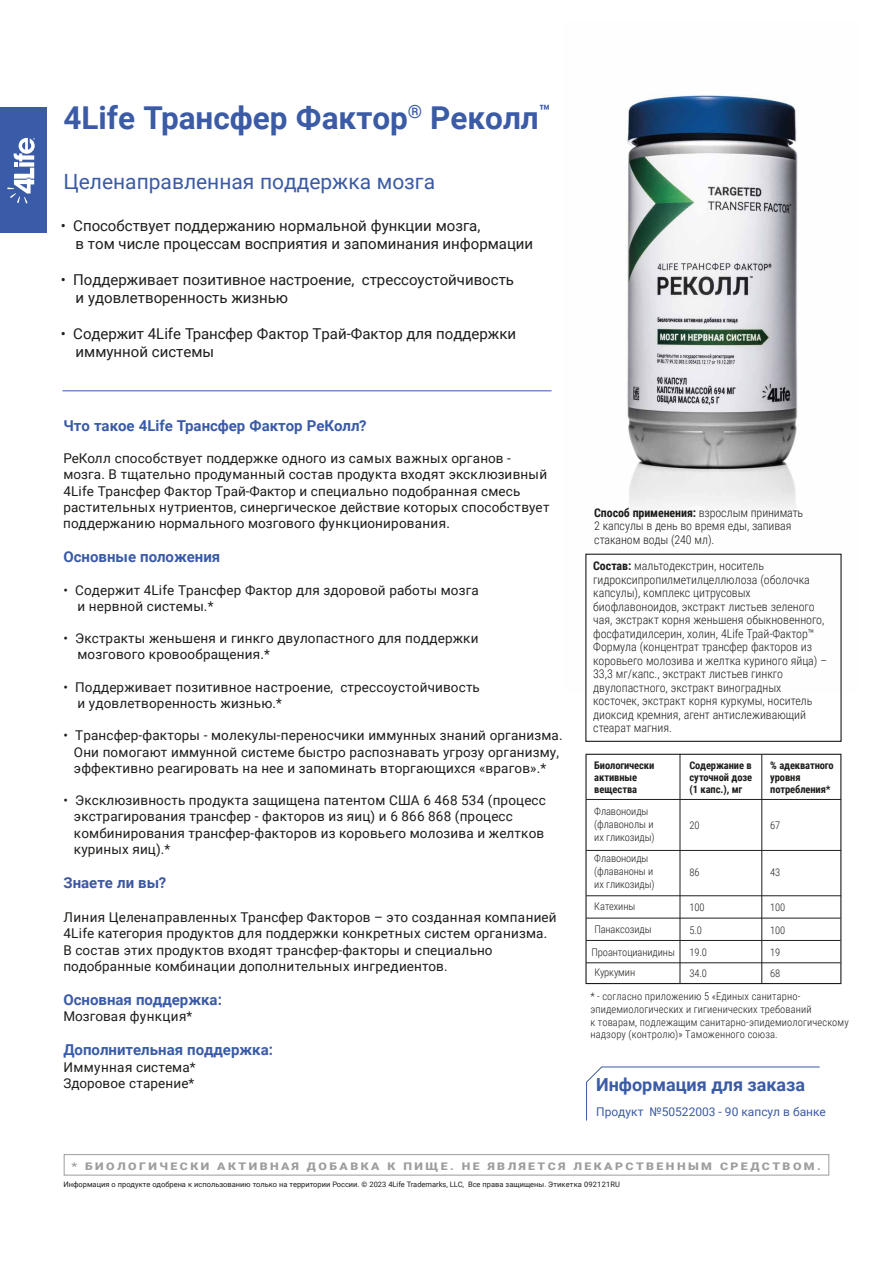
<style>
.page{position:relative;width:893px;height:1263px;background:#fff}
.page>*{position:absolute;margin:0;border:0;box-sizing:border-box;transform-origin:0 0}
.t1{font:700 31.5px "Roboto";color:#3b5ba6}
.t2{font:21px "Roboto";color:#3b5ba6}
.t3{font:700 18px "Roboto";color:#3b5ba6}
.t4{font:15px/18px "Roboto";color:#1d1d1b}
.t5{font:700 15px "Roboto";color:#3a5ba7}
.t6{font:700 15px "Roboto";color:#3d57a3}
.t7{font:13.5px/16.2px "Roboto";letter-spacing:.01em;color:#1d1d1b}
.t8{font:300 12px/13.5px "Roboto Condensed";color:#1d1d1b}
.t9{font:12px "Roboto";color:#3b5ba6}
.t10{font:300 10.5px/12.6px "Roboto Condensed";letter-spacing:.01em;color:#1d1d1b}
.t11{font:300 10.5px/12.6px "Roboto Condensed";letter-spacing:-.01em;color:#1d1d1b}
.t12{font:700 10.5px/12px "Roboto Condensed";letter-spacing:-.01em;color:#1d1d1b}
.t13{font:900 10.5px "Roboto";letter-spacing:.2em;color:#9d9d9c;scale:1.17 1}
.t14{font:7.5px "Roboto";color:#1d1d1b}
.s1{font-weight:700}
</style>
<div class="page">
<img style="left:585px;top:95px;width:257px;height:459px">
<div style="left:0;top:107px;width:46px;height:126px;background:#3a5ba7"></div>
<svg style="left:7px;top:138px;width:28px;height:65px"></svg>
<svg style="left:586px;top:1066px;width:234px;height:55px"></svg>
<div style="left:585px;top:554px;width:257px;height:188px;border:1px solid #1d1d1b"></div>
<div style="left:585px;top:754px;width:256px;height:230px;border:1px solid #1d1d1b"></div>
<hr style="left:680px;top:754px;width:1px;height:229px;background:#1d1d1b">
<hr style="left:761px;top:755px;width:1px;height:229px;background:#1d1d1b">
<hr style="left:586px;top:799px;width:255px;height:1px;background:#1d1d1b">
<hr style="left:586px;top:850px;width:255px;height:1px;background:#211f1f">
<hr style="left:586px;top:895px;width:255px;height:1px;background:#211f1f">
<hr style="left:586px;top:918px;width:254px;height:1px;background:#211f1f">
<hr style="left:586px;top:940px;width:254px;height:1px;background:#211f1f">
<hr style="left:586px;top:962px;width:254px;height:1px;background:#211f1f">
<div style="left:64px;top:1154px;width:765px;height:21px;border:1px solid #9d9d9c"></div>
<hr style="left:63px;top:390px;width:488px;height:1px;background:#3b5ba6">
<h1 class="t1" style="left:63px;top:96px;width:488px">4Life Трансфер Фактор<sup>®</sup> Реколл<sup>™</sup></h1>
<h2 class="t2" style="left:63px;top:167px;width:373px">Целенаправленная поддержка мозга</h2>
<p class="t4" style="left:76px;top:216px;width:459px;text-indent:-15px">• Способствует поддержанию нормальной функции мозга,<br>в том числе процессам восприятия и запоминания информации</p>
<p class="t4" style="left:76px;top:270px;width:440px;text-indent:-15px">• Поддерживает позитивное настроение, стрессоустойчивость и удовлетворенность жизнью</p>
<p class="t4" style="left:76px;top:324px;width:442px;text-indent:-15px">• Содержит 4Life Трансфер Фактор Трай-Фактор для поддержки иммунной системы</p>
<p class="t5" style="left:63px;top:415px;width:305px">Что такое 4Life Трансфер Фактор РеКолл?</p>
<p class="t7" style="left:63px;top:450px;width:488px">РеКолл способствует поддержке одного из самых важных органов - мозга. В тщательно продуманный состав продукта входят эксклюзивный 4Life Трансфер Фактор Трай-Фактор и специально подобранная смесь растительных нутриентов, синергическое действие которых способствует поддержанию нормального мозгового функционирования.</p>
<p class="t5" style="left:63px;top:546px;width:158px">Основные положения</p>
<p class="t7" style="left:77px;top:581px;width:403px;text-indent:-14px">• Содержит 4Life Трансфер Фактор для здоровой работы мозга и нервной системы.*</p>
<p class="t7" style="left:77px;top:630px;width:403px;text-indent:-14px">• Экстракты женьшеня и гинкго двулопастного для поддержки мозгового кровообращения.*</p>
<p class="t7" style="left:77px;top:678px;width:404px;text-indent:-14px">• Поддерживает позитивное настроение, стрессоустойчивость и удовлетворенность жизнью.*</p>
<p class="t7" style="left:63px;top:727px;width:501px;text-align:center">• Трансфер-факторы - молекулы-переносчики иммунных знаний организма.<br>Они помогают иммунной системе быстро распознавать угрозу организму, эффективно реагировать на нее и запоминать вторгающихся «врагов».*</p>
<p class="t7" style="left:74px;top:792px;width:473px;text-indent:-10px">• Эксклюзивность продукта защищена патентом США 6 468 534 (процесс экстрагирования трансфер - факторов из яиц) и 6 866 868 (процесс комбинирования трансфер-факторов из коровьего молозива и желтков куриных яиц).*</p>
<p class="t6" style="left:63px;top:872px;width:104px">Знаете ли вы?</p>
<p class="t7" style="left:63px;top:909px;width:495px">Линия Целенаправленных Трансфер Факторов – это созданная компанией 4Life категория продуктов для поддержки конкретных систем организма.<br>В состав этих продуктов входят трансфер-факторы и специально подобранные комбинации дополнительных ингредиентов.</p>
<p class="t5" style="left:63px;top:989px;width:160px">Основная поддержка:</p>
<p class="t7" style="left:63px;top:1008px;width:130px">Мозговая функция*</p>
<p class="t5" style="left:63px;top:1039px;width:211px">Дополнительная поддержка:</p>
<p class="t7" style="left:63px;top:1058px;width:134px">Иммунная система*<br>Здоровое старение*</p>
<p class="t8" style="left:594px;top:505px;width:211px"><span class="s1">Способ применения:</span> взрослым принимать<br>2 капсулы в день во время еды, запивая стаканом воды (240 мл).</p>
<p class="t8" style="left:593px;top:559px;width:236px"><span class="s1">Состав:</span> мальтодекстрин, носитель гидроксипропилметилцеллюлоза (оболочка капсулы), комплекс цитрусовых биофлавоноидов, экстракт листьев зеленого чая, экстракт корня женьшеня обыкновенного, фосфатидилсерин, холин, 4Life Трай-Фактор™ Формула (концентрат трансфер факторов из коровьего молозива и желтка куриного яйца) – 33,3 мг/капс., экстракт листьев гинкго двулопастного, экстракт виноградных косточек, экстракт корня куркумы, носитель диоксид кремния, агент антислеживающий стеарат магния.</p>
<p class="t12" style="left:594px;top:758px;width:62px">Биологически активные вещества</p>
<p class="t11" style="left:594px;top:805px;width:62px">Флавоноиды (флавонолы и их гликозиды)</p>
<p class="t11" style="left:594px;top:852px;width:62px">Флавоноиды (флаваноны и их гликозиды)</p>
<p class="t11" style="left:594px;top:894px;width:59px;line-height:22.8px">Катехины<br>Панаксозиды</p>
<p class="t11" style="left:594px;top:966px;width:42px">Куркумин</p>
<p class="t11" style="left:592px;top:945px;width:85px">Проантоцианидины</p>
<p class="t12" style="left:689px;top:758px;width:64px;text-align:justify">Содержание в суточной дозе (1 капс.), мг</p>
<p class="t10" style="left:689px;top:818px;width:12px">20</p>
<p class="t10" style="left:689px;top:865px;width:12px">86</p>
<p class="t10" style="left:689px;top:895px;width:19px;line-height:22.2px">100<br>5.0<br>19.0<br>34.0</p>
<p class="t12" style="left:770px;top:758px;width:65px">% адекватного уровня потребления*</p>
<p class="t10" style="left:770px;top:818px;width:12px">67</p>
<p class="t10" style="left:770px;top:865px;width:12px">43</p>
<p class="t11" style="left:770px;top:895px;width:17px;line-height:22.2px">100<br>100<br>19<br>68</p>
<p class="t10" style="left:590px;top:990px;width:260px">* - согласно приложению 5 «Единых санитарно&shy;эпидемиологических и гигиенических требований<br>к товарам, подлежащим санитарно-эпидемиологическому надзору (контролю)» Таможенного союза.</p>
<h3 class="t3" style="left:596px;top:1072px;width:210px">Информация для заказа</h3>
<p class="t9" style="left:596px;top:1103px;width:231px">Продукт №50522003 - 90 капсул в банке</p>
<p class="t13" style="left:71px;top:1159px;width:642px">* БИОЛОГИЧЕСКИ АКТИВНАЯ ДОБАВКА К ПИЩЕ. НЕ ЯВЛЯЕТСЯ ЛЕКАРСТВЕННЫМ СРЕДСТВОМ.</p>
<p class="t14" style="left:63px;top:1179px;width:558px">Информация о продукте одобрена к использованию только на территории России. © 2023 4Life Trademarks, LLC, Все права защищены. Этикетка 092121RU</p>
</div>
